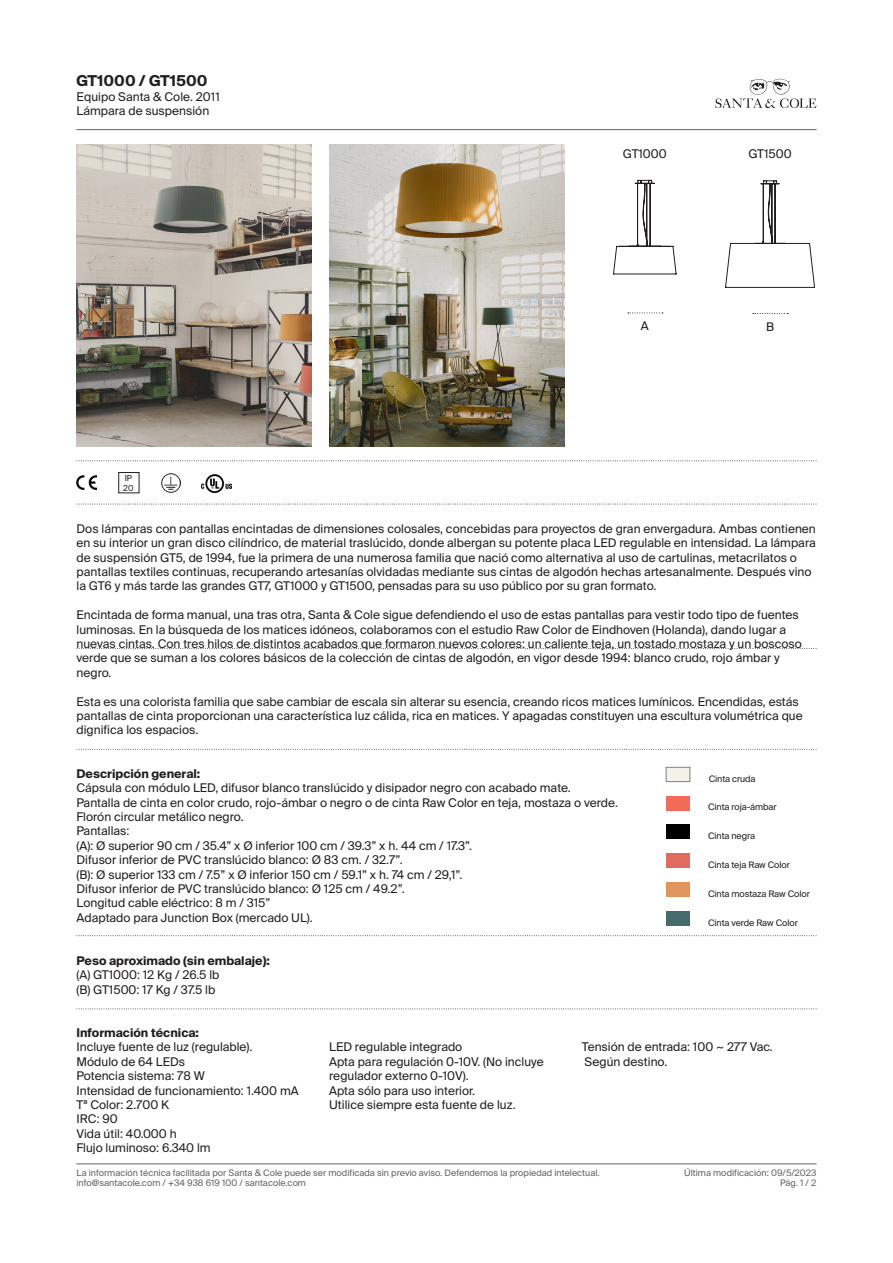
<style>
.page{position:relative;width:893px;height:1263px;background:#fff}
.page>*{position:absolute;margin:0;border:0;box-sizing:border-box;transform-origin:0 0}
.t1{font:700 15px "Suisse Intl";color:#231f20}
.t2{font:12px/14.4px "Suisse Intl";color:#231f20}
.t3{font:700 12px "Suisse Intl";color:#231f20}
.t4{font:9px "Suisse Intl";color:#636366}
.t5{font:9px "Suisse Intl";letter-spacing:-.01em;color:#231f20}
.t6{font:8.25px "Suisse Intl";color:#231f20}
.s1{font-weight:700}
</style>
<div class="page">
<svg style="left:715px;top:79px;width:101px;height:29px"></svg>
<hr style="left:77px;top:129px;width:739px;height:1px;background:#636366">
<hr style="left:77px;top:1163px;width:739px;height:1px;background:#636366">
<img style="left:77px;top:144px;width:234px;height:302px">
<img style="left:330px;top:144px;width:234px;height:302px">
<svg style="left:77px;top:460px;width:740px;height:1px"></svg>
<svg style="left:77px;top:504px;width:740px;height:1px"></svg>
<svg style="left:77px;top:1008px;width:740px;height:1px"></svg>
<svg style="left:77px;top:749px;width:740px;height:1px"></svg>
<svg style="left:77px;top:935px;width:740px;height:1px"></svg>
<svg style="left:77px;top:648px;width:740px;height:1px"></svg>
<img style="left:77px;top:475px;width:19px;height:14px">
<img style="left:162px;top:474px;width:18px;height:18px">
<img style="left:202px;top:474px;width:29px;height:18px">
<svg style="left:613px;top:179px;width:64px;height:96px"></svg>
<svg style="left:725px;top:180px;width:90px;height:108px"></svg>
<svg style="left:628px;top:313px;width:35px;height:1px"></svg>
<svg style="left:753px;top:313px;width:35px;height:1px"></svg>
<div style="left:666px;top:853px;width:24px;height:15px;background:#e06b5e"></div>
<div style="left:666px;top:767px;width:24px;height:15px;background:#f2f2e9;border:1px solid #828082"></div>
<div style="left:666px;top:882px;width:24px;height:15px;background:#df955b"></div>
<div style="left:666px;top:911px;width:24px;height:14px;background:#456c6b"></div>
<div style="left:666px;top:825px;width:24px;height:14px;background:#000"></div>
<div style="left:666px;top:796px;width:24px;height:14px;background:#f26b58"></div>
<p class="t1" style="left:77px;top:72px;width:133px">GT1000 / GT1500</p>
<p class="t2" style="left:77px;top:89px;width:145px">Equipo Santa &amp; Cole. 2011<br>Lámpara de suspensión</p>
<p class="t6" style="left:125px;top:473px;width:9px">IP</p>
<p class="t6" style="left:123px;top:483px;width:12px">20</p>
<p class="t2" style="left:623px;top:147px;width:45px">GT1000</p>
<p class="t2" style="left:748px;top:147px;width:45px">GT1500</p>
<p class="t2" style="left:641px;top:319px;width:9px">A</p>
<p class="t2" style="left:766px;top:319px;width:10px">B</p>
<p class="t2" style="left:77px;top:521px;width:741px">Dos lámparas con pantallas encintadas de dimensiones colosales, concebidas para proyectos de gran envergadura. Ambas contienen en su interior un gran disco cilíndrico, de material traslúcido, donde albergan su potente placa LED regulable en intensidad. La lámpara de suspensión GT5, de 1994, fue la primera de una numerosa familia que nació como alternativa al uso de cartulinas, metacrilatos o pantallas textiles continuas, recuperando artesanías olvidadas mediante sus cintas de algodón hechas artesanalmente. Después vino la GT6 y más tarde las grandes GT7, GT1000 y GT1500, pensadas para su uso público por su gran formato.</p>
<p class="t2" style="left:77px;top:608px;width:727px">Encintada de forma manual, una tras otra, Santa &amp; Cole sigue defendiendo el uso de estas pantallas para vestir todo tipo de fuentes luminosas. En la búsqueda de los matices idóneos, colaboramos con el estudio Raw Color de Eindhoven (Holanda), dando lugar a nuevas cintas. Con tres hilos de distintos acabados que formaron nuevos colores: un caliente teja, un tostado mostaza y un boscoso verde que se suman a los colores básicos de la colección de cintas de algodón, en vigor desde 1994: blanco crudo, rojo ámbar y negro.</p>
<p class="t2" style="left:77px;top:694px;width:728px">Esta es una colorista familia que sabe cambiar de escala sin alterar su esencia, creando ricos matices lumínicos. Encendidas, estás pantallas de cinta proporcionan una característica luz cálida, rica en matices. Y apagadas constituyen una escultura volumétrica que dignifica los espacios.</p>
<p class="t2" style="left:77px;top:766px;width:496px"><span class="s1">Descripción general:<br></span>Cápsula con módulo LED, difusor blanco translúcido y disipador negro con acabado mate.</p>
<p class="t2" style="left:77px;top:795px;width:543px">Pantalla de cinta en color crudo, rojo-ámbar o negro o de cinta Raw Color en teja, mostaza o verde.</p>
<p class="t2" style="left:77px;top:809px;width:169px">Florón circular metálico negro.</p>
<p class="t2" style="left:77px;top:824px;width:54px">Pantallas:</p>
<p class="t2" style="left:77px;top:838px;width:397px">(A): Ø superior 90 cm / 35.4” x Ø inferior 100 cm / 39.3” x h. 44 cm / 17.3”.</p>
<p class="t2" style="left:77px;top:853px;width:328px">Difusor inferior de PVC translúcido blanco: Ø 83 cm. / 32.7”.</p>
<p class="t2" style="left:77px;top:867px;width:387px">(B): Ø superior 133 cm / 7.5” x Ø inferior 150 cm / 59.1” x h. 74 cm / 29,1”.</p>
<p class="t2" style="left:77px;top:881px;width:330px">Difusor inferior de PVC translúcido blanco: Ø 125 cm / 49.2”.</p>
<p class="t2" style="left:77px;top:896px;width:195px">Longitud cable eléctrico: 8 m / 315”</p>
<p class="t2" style="left:77px;top:910px;width:238px">Adaptado para Junction Box (mercado UL).</p>
<p class="t3" style="left:77px;top:954px;width:195px">Peso aproximado (sin embalaje):</p>
<p class="t2" style="left:77px;top:968px;width:144px">(A) GT1000: 12 Kg / 26.5 lb</p>
<p class="t2" style="left:77px;top:982px;width:140px">(B) GT1500: 17 Kg / 37.5 lb</p>
<p class="t5" style="left:709px;top:773px;width:48px">Cinta cruda</p>
<p class="t5" style="left:708px;top:802px;width:70px">Cinta roja-ámbar</p>
<p class="t5" style="left:708px;top:831px;width:48px">Cinta negra</p>
<p class="t5" style="left:708px;top:859px;width:83px">Cinta teja Raw Color</p>
<p class="t5" style="left:708px;top:888px;width:103px">Cinta mostaza Raw Color</p>
<p class="t5" style="left:708px;top:917px;width:91px">Cinta verde Raw Color</p>
<p class="t2" style="left:77px;top:1025px;width:224px"><span class="s1">Información técnica:<br></span>Incluye fuente de luz (regulable).<br>Módulo de 64 LEDs<br>Potencia sistema: 78 W<br>Intensidad de funcionamiento: 1.400 mA</p>
<p class="t2" style="left:77px;top:1097px;width:94px">Tª Color: 2.700 K</p>
<p class="t2" style="left:77px;top:1112px;width:43px">IRC: 90</p>
<p class="t2" style="left:77px;top:1126px;width:102px">Vida útil: 40.000 h</p>
<p class="t2" style="left:77px;top:1141px;width:136px">Flujo luminoso: 6.340 lm</p>
<p class="t2" style="left:329px;top:1040px;width:135px">LED regulable integrado</p>
<p class="t2" style="left:329px;top:1054px;width:216px">Apta para regulación 0-10V. (No incluye regulador externo 0-10V).</p>
<p class="t2" style="left:329px;top:1083px;width:147px">Apta sólo para uso interior.</p>
<p class="t2" style="left:329px;top:1097px;width:188px">Utilice siempre esta fuente de luz.</p>
<p class="t2" style="left:582px;top:1040px;width:193px">Tensión de entrada: 100 ~ 277 Vac.</p>
<p class="t2" style="left:585px;top:1054px;width:84px">Según destino.</p>
<p class="t4" style="left:77px;top:1167px;width:525px">La información técnica facilitada por Santa &amp; Cole puede ser modificada sin previo aviso. Defendemos la propiedad intelectual.</p>
<p class="t4" style="left:684px;top:1167px;width:134px">Última modificación: 09/5/2023</p>
<p class="t4" style="left:77px;top:1178px;width:231px">info@santacole.com / +34 938 619 100 / santacole.com</p>
<p class="t4" style="left:780px;top:1178px;width:38px">Pág. 1 / 2</p>
</div>
